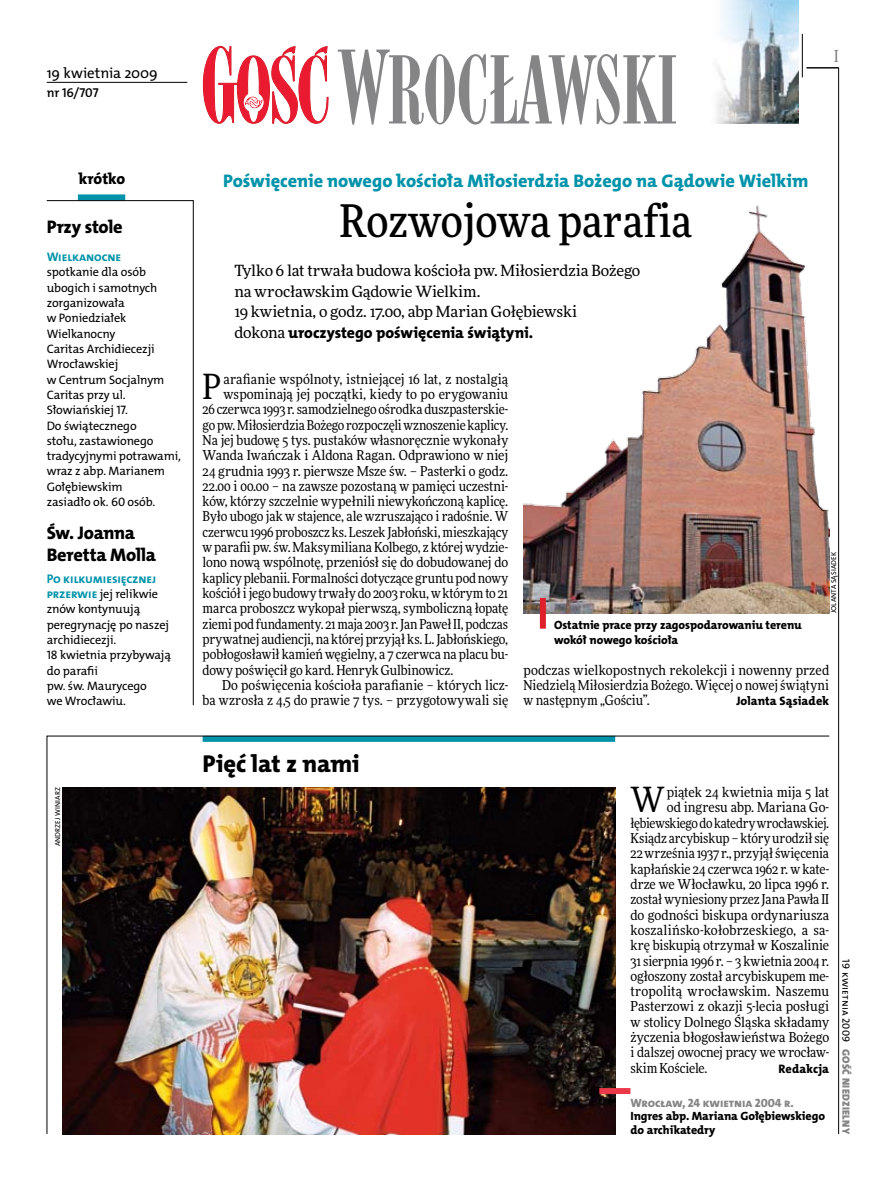
<style>
.page{position:relative;width:893px;height:1191px;background:#fff}
.page>*{position:absolute;margin:0;border:0;box-sizing:border-box;transform-origin:0 0}
.t1{font:500 45px "Freeday Narrow";color:#000}
.t2{font:34.8px "Freeday Narrow News";color:#000}
.t3{font:24.45px "The Mix HP8 Ex Bld";letter-spacing:.015em;color:#000}
.t4{font:18.3px "The Mix HP8 Ex Bld";color:#0093aa}
.t5{font:18.3px/21.6px "The Mix HP8 Ex Bld";letter-spacing:-.01em;color:#000}
.t6{font:500 16.5px "Freeday Narrow";color:#858486;scale:.9 1}
.t7{font:15.75px "The Mix HP8 Ex Bld";color:#000}
.t8{font:15.45px/20.4px "Freeday News";letter-spacing:-.01em;color:#000}
.t9{font:14.85px "The Mix HP5 Plain";color:#000}
.t10{font:13.65px/15.3px "Freeday Narrow News";letter-spacing:-.005em;color:#000;text-align:justify}
.t11{font:12.9px "The Mix HP6 Se Bld";letter-spacing:-.01em;color:#000}
.t12{font:12.6px "The Mix HP7 Bld";letter-spacing:-.01em;color:#0093aa}
.t13{font:12.3px/15.3px "The Mix HP5 Plain";letter-spacing:-.01em;color:#000}
.t14{font:12.3px "The Mix HP8 Ex Bld";letter-spacing:.005em;color:#000}
.t15{font:12px/15.3px "The Mix HP8 Ex Bld";letter-spacing:-.005em;color:#000}
.t16{font:12px "The Mix HP8 Ex Bld";letter-spacing:-.005em;color:#858486}
.t17{font:10.5px "The Mix HP9 Blk";letter-spacing:.025em;color:#858486}
.t18{font:10.5px "The Mix HP5 Plain";letter-spacing:.02em;color:#000}
.t19{font:7.2px "The Mix HP5 Plain";letter-spacing:.015em;color:#000}
.s1{font-family:"The Mix HP7 Bld";font-size:12.6px;color:#0093aa}
.s2{font-family:"Freeday News";font-size:15.45px}
</style>
<div class="page">
<hr style="left:838px;top:68px;width:1px;height:1066px;background:#000">
<hr style="left:802px;top:34px;width:1px;height:43px;background:#000">
<svg style="left:203px;top:46px;width:125px;height:78px"></svg>
<svg style="left:338px;top:50px;width:338px;height:75px"></svg>
<svg style="left:47px;top:735px;width:783px;height:399px"></svg>
<hr style="left:806px;top:68px;width:33px;height:1px;background:#000">
<img style="left:716px;top:0;width:82px;height:123px">
<hr style="left:47px;top:82px;width:140px;height:1px;background:#000">
<img style="left:62px;top:787px;width:553px;height:347px">
<img style="left:523px;top:205px;width:306px;height:408px">
<div style="left:540px;top:598px;width:6px;height:30px;background:#df1f2a"></div>
<div style="left:78px;top:194px;width:47px;height:6px;background:#0093aa"></div>
<svg style="left:46px;top:200px;width:148px;height:505px"></svg>
<div style="left:599px;top:1088px;width:31px;height:6px;background:#eb3848"></div>
<p class="t9" style="left:47px;top:63px;width:113px">19 kwietnia 2009</p>
<p class="t11" style="left:47px;top:85px;width:53px">nr 16/707</p>
<p class="t6" style="left:834px;top:46px;width:6px">I</p>
<p class="t7" style="left:79px;top:168px;width:48px">krótko</p>
<h3 class="t5" style="left:47px;top:216px;width:77px">Przy stole</h3>
<p class="t12" style="left:47px;top:249px;width:76px">Wielkanocne</p>
<p class="t13" style="left:47px;top:265px;width:136px">spotkanie dla osób ubogich i samotnych zorganizowała<br>w Poniedziałek<br>Wielkanocny<br>Caritas Archidiecezji<br>Wrocławskiej<br>w Centrum Socjalnym<br>Caritas przy ul.<br>Słowiańskiej 17.<br>Do świątecznego<br>stołu, zastawionego tradycyjnymi potrawami, wraz z abp. Marianem<br>Gołębiewskim<br>zasiadło ok. 60 osób.</p>
<h3 class="t5" style="left:47px;top:522px;width:111px">Św. Joanna<br>Beretta Molla</h3>
<p class="t12" style="left:47px;top:570px;width:111px">Po kilkumiesięcznej</p>
<p class="t13" style="left:47px;top:586px;width:126px"><span class="s1">przerwie</span> jej relikwie znów kontynuują peregrynację po naszej archidiecezji.<br>18 kwietnia przybywają do parafii<br>pw. św. Maurycego<br>we Wrocławiu.</p>
<p class="t19" style="left:53px;top:846px;width:61px;rotate:-90deg">Andrzej Winiarz</p>
<h3 class="t4" style="left:223px;top:169px;width:585px">Poświęcenie nowego kościoła Miłosierdzia Bożego na Gądowie Wielkim</h3>
<h1 class="t1" style="left:339px;top:193px;width:354px">Rozwojowa parafia</h1>
<p class="t8" style="left:234px;top:260px;width:407px">Tylko 6 lat trwała budowa kościoła pw. Miłosierdzia Bożego na wrocławskim Gądowie Wielkim.<br>19 kwietnia, o godz. 17.00, abp Marian Gołębiewski</p>
<p class="t7" style="left:234px;top:322px;width:300px"><span class="s2">dokona</span> uroczystego poświęcenia świątyni.</p>
<h2 class="t2" style="left:203px;top:365px;width:20px">P</h2>
<p class="t10" style="left:223px;top:371px;width:286px">arafianie wspólnoty, istniejącej 16 lat, z nostalgią</p>
<p class="t10" style="left:223px;top:386px;width:286px">wspominają jej początki, kiedy to po erygowaniu</p>
<p class="t10" style="left:203px;top:401px;width:307px">26 czerwca 1993 r. samodzielnego ośrodka duszpasterskie-</p>
<p class="t10" style="left:203px;top:417px;width:307px">go pw. Miłosierdzia Bożego rozpoczęli wznoszenie kaplicy.</p>
<p class="t10" style="left:203px;top:432px;width:307px">Na jej budowę 5 tys. pustaków własnoręcznie wykonały</p>
<p class="t10" style="left:203px;top:447px;width:307px">Wanda Iwańczak i Aldona Ragan. Odprawiono w niej</p>
<p class="t10" style="left:203px;top:463px;width:307px">24 grudnia 1993 r. pierwsze Msze św. – Pasterki o godz.</p>
<p class="t10" style="left:203px;top:478px;width:307px">22.00 i 00.00 – na zawsze pozostaną w pamięci uczestni-</p>
<p class="t10" style="left:203px;top:493px;width:307px">ków, którzy szczelnie wypełnili niewykończoną kaplicę.</p>
<p class="t10" style="left:203px;top:509px;width:307px">Było ubogo jak w stajence, ale wzruszająco i radośnie. W</p>
<p class="t10" style="left:203px;top:524px;width:307px">czerwcu 1996 proboszcz ks. Leszek Jabłoński, mieszkający</p>
<p class="t10" style="left:203px;top:539px;width:307px">w parafii pw. św. Maksymiliana Kolbego, z której wydzie-</p>
<p class="t10" style="left:203px;top:555px;width:307px">lono nową wspólnotę, przeniósł się do dobudowanej do</p>
<p class="t10" style="left:203px;top:570px;width:307px">kaplicy plebanii. Formalności dotyczące gruntu pod nowy</p>
<p class="t10" style="left:203px;top:585px;width:307px">kościół i jego budowy trwały do 2003 roku, w którym to 21</p>
<p class="t10" style="left:203px;top:600px;width:307px">marca proboszcz wykopał pierwszą, symboliczną łopatę</p>
<p class="t10" style="left:203px;top:616px;width:307px">ziemi pod fundamenty. 21 maja 2003 r. Jan Paweł II, podczas</p>
<p class="t10" style="left:203px;top:631px;width:307px">prywatnej audiencji, na której przyjął ks. L. Jabłońskiego,</p>
<p class="t10" style="left:203px;top:646px;width:307px">pobłogosławił kamień węgielny, a 7 czerwca na placu bu-</p>
<p class="t10" style="left:203px;top:662px;width:252px">dowy poświęcił go kard. Henryk Gulbinowicz.</p>
<p class="t10" style="left:222px;top:677px;width:288px">Do poświęcenia kościoła parafianie – których licz-</p>
<p class="t10" style="left:203px;top:692px;width:307px">ba wzrosła z 4,5 do prawie 7 tys. – przygotowywali się</p>
<p class="t15" style="left:554px;top:617px;width:249px">Ostatnie prace przy zagospodarowaniu terenu wokół nowego kościoła</p>
<p class="t19" style="left:829px;top:613px;width:63px;rotate:-90deg">Jolanta Sąsiadek</p>
<p class="t10" style="left:524px;top:662px;width:307px">podczas wielkopostnych rekolekcji i nowenny przed Niedzielą Miłosierdzia Bożego. Więcej o nowej świątyni w następnym „Gościu”.</p>
<p class="t14" style="left:736px;top:693px;width:95px">Jolanta Sąsiadek</p>
<h3 class="t3" style="left:203px;top:747px;width:158px">Pięć lat z nami</h3>
<h2 class="t2" style="left:630px;top:778px;width:36px">W</h2>
<p class="t10" style="left:667px;top:784px;width:164px">piątek 24 kwietnia mija 5 lat</p>
<p class="t10" style="left:667px;top:799px;width:164px">od ingresu abp. Mariana Go-</p>
<p class="t10" style="left:630px;top:815px;width:200px">łębiewskiego dokatedry wrocławskiej.</p>
<p class="t10" style="left:630px;top:830px;width:200px">Ksiądz arcybiskup – który urodził się</p>
<p class="t10" style="left:630px;top:845px;width:200px">22 września 1937 r., przyjął święcenia</p>
<p class="t10" style="left:630px;top:861px;width:200px">kapłańskie 24 czerwca 1962 r. w kate-</p>
<p class="t10" style="left:630px;top:876px;width:200px">drze we Włocławku, 20 lipca 1996 r.</p>
<p class="t10" style="left:630px;top:891px;width:200px">został wyniesiony przez Jana Pawła II</p>
<p class="t10" style="left:630px;top:907px;width:200px">do godności biskupa ordynariusza</p>
<p class="t10" style="left:630px;top:922px;width:200px">koszalińsko-kołobrzeskiego, a sa-</p>
<p class="t10" style="left:630px;top:937px;width:200px">krę biskupią otrzymał w Koszalinie</p>
<p class="t10" style="left:630px;top:953px;width:200px">31 sierpnia 1996 r. – 3 kwietnia 2004 r.</p>
<p class="t10" style="left:630px;top:968px;width:200px">ogłoszony został arcybiskupem me-</p>
<p class="t10" style="left:630px;top:983px;width:200px">tropolitą wrocławskim. Naszemu</p>
<p class="t10" style="left:630px;top:998px;width:200px">Pasterzowi z okazji 5-lecia posługi</p>
<p class="t10" style="left:630px;top:1014px;width:200px">w stolicy Dolnego Śląska składamy</p>
<p class="t10" style="left:630px;top:1029px;width:200px">życzenia błogosławieństwa Bożego</p>
<p class="t10" style="left:630px;top:1044px;width:200px">i dalszej owocnej pracy we wrocław-</p>
<p class="t10" style="left:630px;top:1060px;width:79px">skim Kościele.</p>
<p class="t14" style="left:779px;top:1060px;width:52px">Redakcja</p>
<p class="t16" style="left:630px;top:1095px;width:165px">Wrocław, 24 kwietnia 2004 r.</p>
<p class="t15" style="left:630px;top:1109px;width:196px;line-height:13.5px">Ingres abp. Mariana Gołębiewskiego do archikatedry</p>
<p class="t18" style="left:853px;top:959px;width:84px;rotate:90deg">19 kwietnia 2009</p>
<p class="t17" style="left:853px;top:1049px;width:86px;rotate:90deg">Gość Niedzielny</p>
</div>
